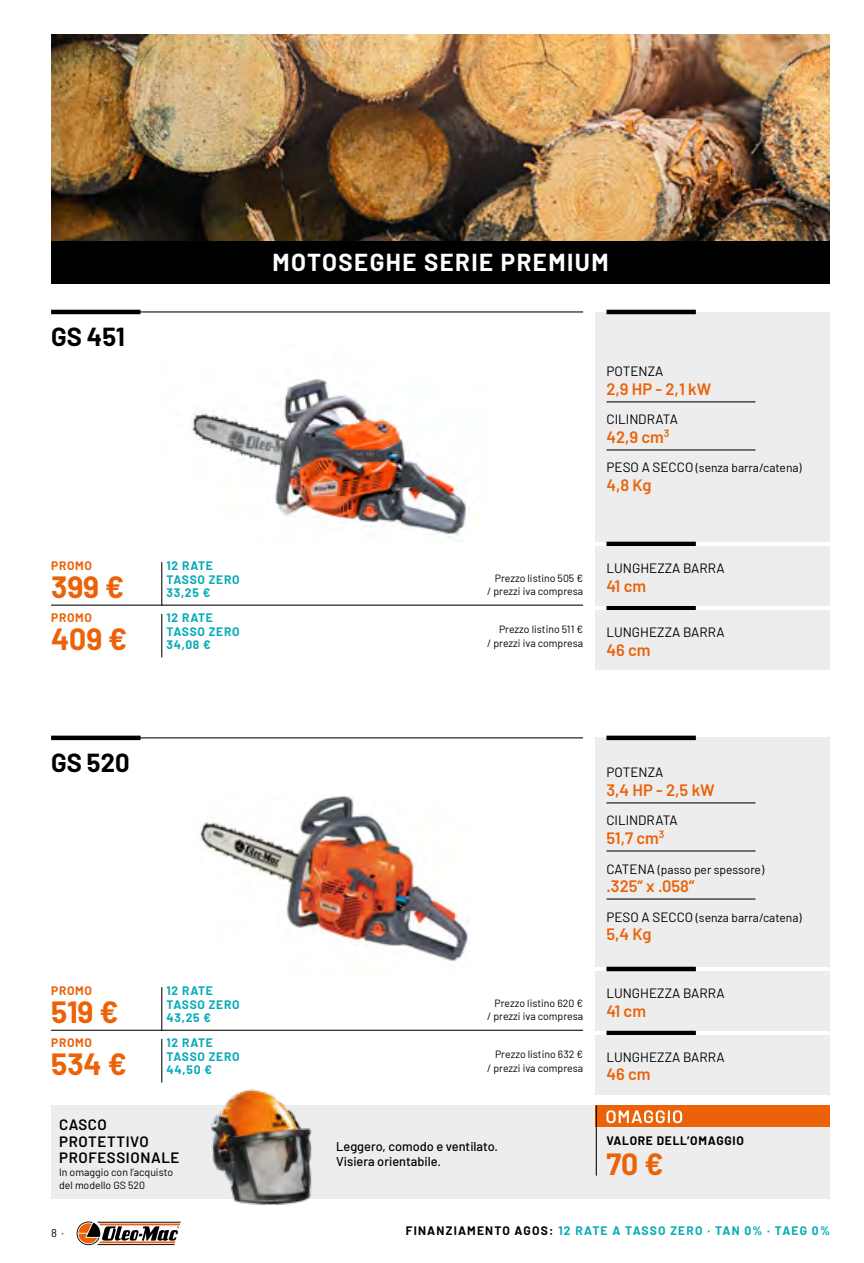
<style>
.page{position:relative;width:864px;height:1263px;background:#fff}
.page>*{position:absolute;margin:0;border:0;box-sizing:border-box;transform-origin:0 0}
.t1{font:700 30px "Barlow";color:#eb6209}
.t2{font:700 25.5px "Barlow";color:#000}
.t3{font:700 24px "Barlow";letter-spacing:.06em;color:#fff}
.t4{font:600 16.5px "Barlow";color:#eb6209}
.t5{font:600 15px/16.5px "Barlow";letter-spacing:.04em;color:#000}
.t6{font:13.5px "Barlow";color:#000}
.t7{font:500 12.75px/15px "Barlow";color:#000}
.t8{font:700 12px/13.5px "Barlow";letter-spacing:.06em;color:#07abb8}
.t9{font:12px "Barlow";color:#000}
.t10{font:700 12px "Barlow";letter-spacing:.1em;color:#07abb8}
.t11{font:700 12px "Barlow";letter-spacing:.06em;color:#eb6209}
.t12{font:700 12px "Barlow";letter-spacing:.06em;color:#000}
.t13{font:11.25px "Barlow";color:#000}
.t14{font:10.5px/13.5px "Barlow";color:#000}
.s1{font-size:13.5px}
.s2{color:#000}
</style>
<div class="page">
<svg style="left:77px;top:1221px;width:104px;height:24px"></svg>
<div style="left:595px;top:971px;width:234px;height:60px;background:#ededed"></div>
<img style="left:51px;top:35px;width:778px;height:206px">
<div style="left:595px;top:312px;width:234px;height:230px;background:#ededed"></div>
<hr style="left:606px;top:401px;width:148px;height:1px;background:#000">
<hr style="left:606px;top:449px;width:148px;height:1px;background:#000">
<hr style="left:608px;top:310px;width:85px;height:4px;background:#000">
<hr style="left:52px;top:311px;width:530px;height:1px;background:#000">
<hr style="left:53px;top:310px;width:85px;height:4px;background:#000">
<hr style="left:608px;top:606px;width:85px;height:4px;background:#000">
<hr style="left:608px;top:542px;width:85px;height:4px;background:#000">
<img style="left:191px;top:379px;width:275px;height:163px">
<hr style="left:52px;top:605px;width:530px;height:1px;background:#000">
<hr style="left:161px;top:562px;width:1px;height:43px;background:#000">
<div style="left:595px;top:610px;width:234px;height:60px;background:#ededed"></div>
<hr style="left:161px;top:614px;width:1px;height:43px;background:#000">
<div style="left:595px;top:737px;width:234px;height:230px;background:#ededed"></div>
<hr style="left:608px;top:736px;width:85px;height:4px;background:#000">
<hr style="left:52px;top:737px;width:530px;height:1px;background:#000">
<hr style="left:53px;top:736px;width:85px;height:4px;background:#000">
<hr style="left:608px;top:1031px;width:85px;height:4px;background:#000">
<hr style="left:608px;top:967px;width:85px;height:4px;background:#000">
<hr style="left:606px;top:802px;width:148px;height:1px;background:#000">
<hr style="left:606px;top:850px;width:148px;height:1px;background:#000">
<hr style="left:606px;top:898px;width:148px;height:1px;background:#000">
<div style="left:595px;top:1035px;width:234px;height:60px;background:#ededed"></div>
<div style="left:51px;top:1105px;width:778px;height:94px;background:#ededed"></div>
<div style="left:595px;top:1105px;width:234px;height:22px;background:#eb6209"></div>
<svg style="left:606px;top:1110px;width:75px;height:13px"></svg>
<hr style="left:595px;top:1106px;width:1px;height:69px;background:#000">
<img style="left:200px;top:796px;width:269px;height:165px">
<img style="left:211px;top:1089px;width:101px;height:116px">
<hr style="left:161px;top:988px;width:1px;height:42px;background:#000">
<hr style="left:52px;top:1030px;width:530px;height:1px;background:#000">
<hr style="left:161px;top:1039px;width:1px;height:43px;background:#000">
<div style="left:51px;top:241px;width:778px;height:43px;background:#000"></div>
<div style="left:595px;top:546px;width:234px;height:60px;background:#ededed"></div>
<h2 class="t2" style="left:51px;top:318px;width:75px">GS 451</h2>
<h3 class="t3" style="left:272px;top:245px;width:337px">MOTOSEGHE SERIE PREMIUM</h3>
<p class="t6" style="left:606px;top:362px;width:58px">POTENZA</p>
<h3 class="t4" style="left:606px;top:377px;width:106px">2,9 HP - 2,1 kW</h3>
<p class="t6" style="left:606px;top:410px;width:73px">CILINDRATA</p>
<h3 class="t4" style="left:606px;top:425px;width:64px">42,9 cm<sup>3</sup></h3>
<p class="t9" style="left:606px;top:459px;width:197px"><span class="s1">PESO A SECCO</span> (senza barra/catena)</p>
<h3 class="t4" style="left:606px;top:473px;width:46px">4,8 Kg</h3>
<p class="t11" style="left:51px;top:557px;width:42px">PROMO</p>
<p class="t8" style="left:166px;top:558px;width:74px">12 RATE<br>TASSO ZERO<br>33,25 €</p>
<p class="t14" style="left:494px;top:570px;width:90px">Prezzo listino 505 €</p>
<h1 class="t1" style="left:51px;top:565px;width:75px">399 €</h1>
<p class="t14" style="left:487px;top:584px;width:97px">/ prezzi iva compresa</p>
<p class="t11" style="left:51px;top:609px;width:42px">PROMO</p>
<p class="t8" style="left:166px;top:610px;width:74px">12 RATE<br>TASSO ZERO<br>34,08 €</p>
<p class="t14" style="left:499px;top:622px;width:86px">Prezzo listino 511 €</p>
<h1 class="t1" style="left:51px;top:617px;width:77px">409 €</h1>
<p class="t14" style="left:487px;top:635px;width:97px">/ prezzi iva compresa</p>
<p class="t6" style="left:606px;top:559px;width:120px">LUNGHEZZA BARRA</p>
<h3 class="t4" style="left:606px;top:574px;width:41px">41 cm</h3>
<p class="t6" style="left:606px;top:623px;width:120px">LUNGHEZZA BARRA</p>
<h3 class="t4" style="left:606px;top:638px;width:46px">46 cm</h3>
<h2 class="t2" style="left:51px;top:744px;width:80px">GS 520</h2>
<p class="t11" style="left:51px;top:982px;width:42px">PROMO</p>
<p class="t8" style="left:166px;top:983px;width:74px">12 RATE<br>TASSO ZERO<br>43,25 €</p>
<p class="t14" style="left:494px;top:995px;width:90px">Prezzo listino 620 €</p>
<h1 class="t1" style="left:51px;top:990px;width:69px">519 €</h1>
<p class="t14" style="left:487px;top:1009px;width:97px">/ prezzi iva compresa</p>
<p class="t11" style="left:51px;top:1034px;width:42px">PROMO</p>
<p class="t8" style="left:166px;top:1035px;width:74px">12 RATE<br>TASSO ZERO<br>44,50 €</p>
<p class="t14" style="left:495px;top:1047px;width:90px">Prezzo listino 632 €</p>
<h1 class="t1" style="left:51px;top:1042px;width:77px">534 €</h1>
<p class="t14" style="left:487px;top:1060px;width:97px">/ prezzi iva compresa</p>
<h3 class="t5" style="left:59px;top:1115px;width:122px">CASCO<br>PROTETTIVO<br>PROFESSIONALE</h3>
<p class="t14" style="left:59px;top:1164px;width:115px">In omaggio con l’acquisto del modello GS 520</p>
<p class="t7" style="left:336px;top:1138px;width:163px">Leggero, comodo e ventilato.<br>Visiera orientabile.</p>
<p class="t6" style="left:606px;top:763px;width:58px">POTENZA</p>
<h3 class="t4" style="left:606px;top:778px;width:110px">3,4 HP - 2,5 kW</h3>
<p class="t6" style="left:606px;top:811px;width:73px">CILINDRATA</p>
<h3 class="t4" style="left:606px;top:826px;width:60px">51,7 cm<sup>3</sup></h3>
<p class="t9" style="left:606px;top:860px;width:159px"><span class="s1">CATENA</span> (passo per spessore)</p>
<h3 class="t4" style="left:606px;top:874px;width:90px">.325” x .058”</h3>
<p class="t9" style="left:606px;top:908px;width:197px"><span class="s1">PESO A SECCO</span> (senza barra/catena)</p>
<h3 class="t4" style="left:606px;top:922px;width:46px">5,4 Kg</h3>
<p class="t6" style="left:606px;top:984px;width:120px">LUNGHEZZA BARRA</p>
<h3 class="t4" style="left:606px;top:999px;width:41px">41 cm</h3>
<p class="t6" style="left:606px;top:1047px;width:120px">LUNGHEZZA BARRA</p>
<h3 class="t4" style="left:606px;top:1062px;width:46px">46 cm</h3>
<p class="t12" style="left:606px;top:1131px;width:139px">VALORE DELL’OMAGGIO</p>
<h1 class="t1" style="left:606px;top:1142px;width:59px">70 €</h1>
<p class="t13" style="left:51px;top:1224px;width:14px">8 ·</p>
<p class="t10" style="left:405px;top:1222px;width:425px"><span class="s2">FINANZIAMENTO AGOS:</span> 12 RATE A TASSO ZERO · TAN 0% · TAEG 0%</p>
</div>
